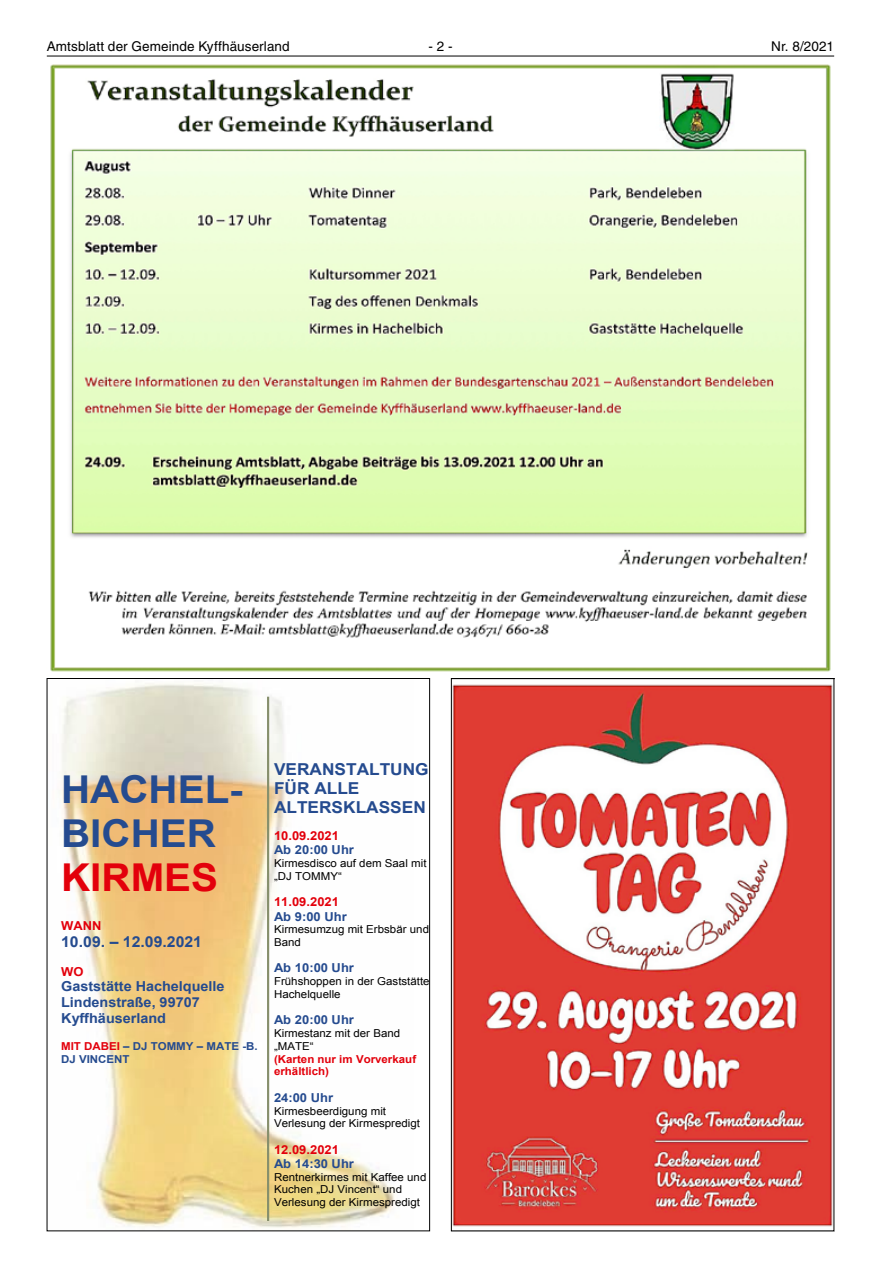
<style>
.page{position:relative;width:881px;height:1263px;background:#fff}
.page>*{position:absolute;margin:0;border:0;box-sizing:border-box;transform-origin:0 0}
.t1{font:700 38.4px/44.1px "Arial";color:#254b8f;scale:1.05 1}
.t2{font:700 38.4px "Arial";color:#e3000b;scale:1.05 1}
.t3{font:700 16.5px/18.9px "Arial";color:#254b8f;scale:1.05 1}
.t4{font:700 15px "Arial";color:#254b8f;scale:1.05 1}
.t5{font:700 13.65px/15.8px "Arial";color:#254b8f;scale:1.05 1}
.t6{font:13.5px "Helvetica LT";letter-spacing:.01em;color:#000}
.t7{font:700 12.3px "Arial";color:#254b8f;scale:1.05 1}
.t8{font:700 12.3px "Arial";color:#e3000b;scale:1.05 1}
.t9{font:10.95px/12.6px "Arial";color:#000;scale:1.05 1}
.t10{font:700 10.95px/12.8px "Arial";color:#254b8f;scale:1.05 1}
.t11{font:700 10.95px/12.6px "Arial";color:#e3000b;scale:1.05 1}
.s1{color:#e3000b}
</style>
<div class="page">
<hr style="left:47px;top:56px;width:786px;height:1px;background:#000">
<img style="left:50px;top:64px;width:781px;height:608px">
<img style="left:60px;top:683px;width:335px;height:545px">
<hr style="left:267px;top:697px;width:2px;height:524px;background:#868f6c">
<img style="left:453px;top:684px;width:378px;height:543px">
<p class="t6" style="left:47px;top:38px;width:244px">Amtsblatt der Gemeinde Kyffhäuserland</p>
<p class="t6" style="left:428px;top:38px;width:26px">- 2 -</p>
<p class="t6" style="left:771px;top:38px;width:64px">Nr. 8/2021</p>
<h1 class="t1" style="left:61px;top:768px;width:174px">HACHEL-<br>BICHER</h1>
<h1 class="t2" style="left:61px;top:858px;width:151px">KIRMES</h1>
<p class="t8" style="left:61px;top:919px;width:40px">WANN</p>
<h3 class="t4" style="left:61px;top:934px;width:136px">10.09. – 12.09.2021</h3>
<p class="t8" style="left:61px;top:965px;width:23px">WO</p>
<p class="t5" style="left:61px;top:979px;width:157px">Gaststätte Hachelquelle<br>Lindenstraße, 99707<br>Kyffhäuserland</p>
<p class="t10" style="left:61px;top:1040px;width:189px"><span class="s1">MIT DABEI</span> – DJ TOMMY – MATE -B.<br>DJ VINCENT</p>
<h2 class="t3" style="left:274px;top:760px;width:149px">VERANSTALTUNG<br>FÜR ALLE<br>ALTERSKLASSEN</h2>
<p class="t8" style="left:274px;top:829px;width:63px">10.09.2021</p>
<p class="t7" style="left:274px;top:843px;width:78px">Ab 20:00 Uhr</p>
<p class="t9" style="left:274px;top:858px;width:147px">Kirmesdisco auf dem Saal mit „DJ TOMMY“</p>
<p class="t8" style="left:274px;top:895px;width:63px">11.09.2021</p>
<p class="t7" style="left:274px;top:910px;width:71px">Ab 9:00 Uhr</p>
<p class="t9" style="left:274px;top:924px;width:149px">Kirmesumzug mit Erbsbär und<br>Band</p>
<p class="t7" style="left:274px;top:962px;width:78px">Ab 10:00 Uhr</p>
<p class="t9" style="left:274px;top:976px;width:150px">Frühshoppen in der Gaststätte<br>Hachelquelle</p>
<p class="t7" style="left:274px;top:1014px;width:78px">Ab 20:00 Uhr</p>
<p class="t9" style="left:274px;top:1028px;width:122px">Kirmestanz mit der Band „MATE“</p>
<p class="t11" style="left:274px;top:1053px;width:137px">(Karten nur im Vorverkauf erhältlich)</p>
<p class="t7" style="left:274px;top:1091px;width:58px">24:00 Uhr</p>
<p class="t9" style="left:274px;top:1105px;width:140px">Kirmesbeerdigung mit<br>Verlesung der Kirmespredigt</p>
<p class="t8" style="left:274px;top:1143px;width:63px">12.09.2021</p>
<p class="t7" style="left:274px;top:1157px;width:78px">Ab 14:30 Uhr</p>
<p class="t9" style="left:274px;top:1171px;width:146px">Rentnerkirmes mit Kaffee und<br>Kuchen „DJ Vincent“ und<br>Verlesung der Kirmespredigt</p>
</div>
